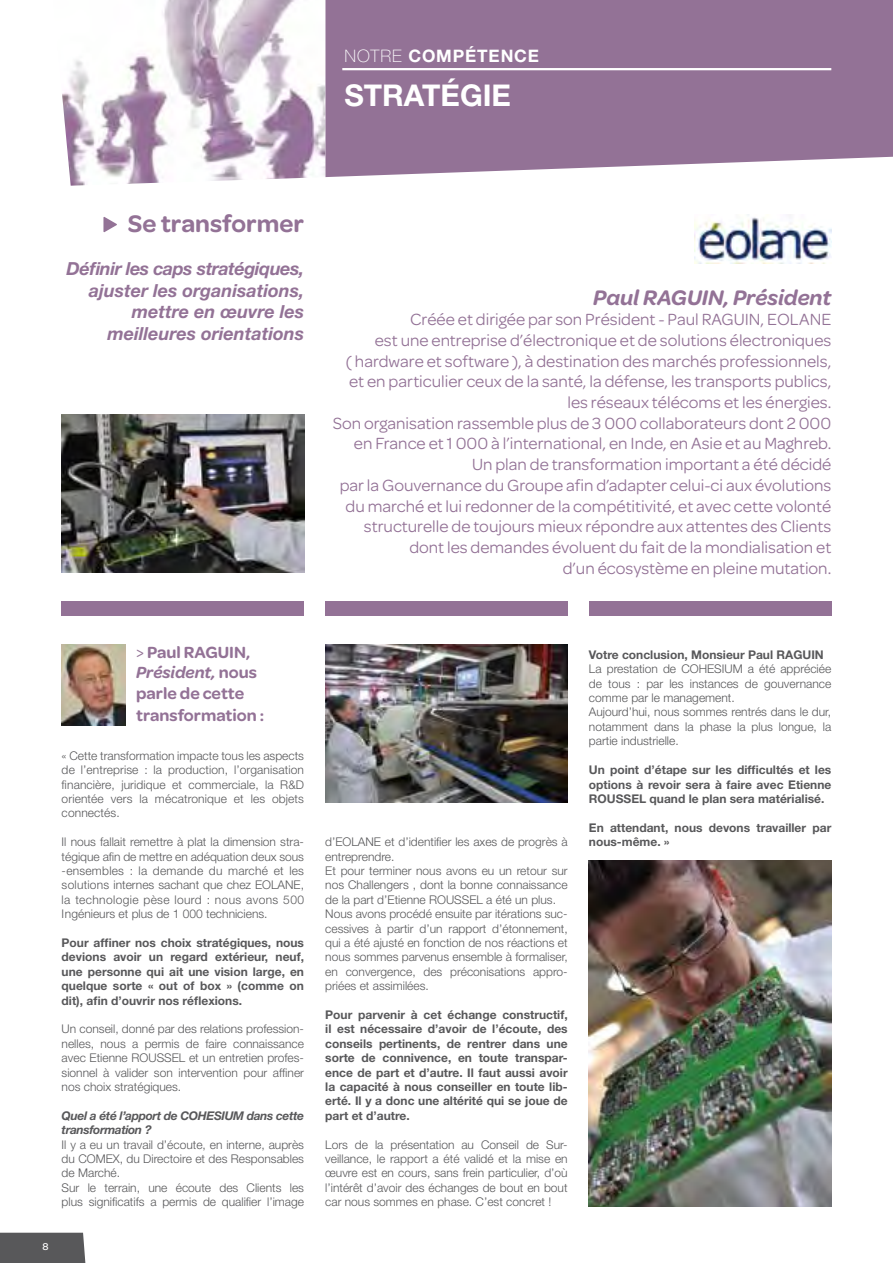
<style>
.page{position:relative;width:893px;height:1263px;background:#fff}
.page>*{position:absolute;margin:0;border:0;box-sizing:border-box;transform-origin:0 0}
.t1{font:700 30px "Helvetica Neue";color:#fff}
.t2{font:600 25.5px "Omnes";color:#937296}
.t3{font:italic 600 22.5px "Omnes";color:#937296}
.t4{font:italic 700 18px/21.6px "Helvetica Neue";color:#937296;text-align:right}
.t5{font:17.25px/20.7px "Omnes";color:#937296;text-align:right}
.t6{font:600 17.25px/21px "Omnes";color:#937296}
.t7{font:700 17.25px "Helvetica Neue";letter-spacing:.05em;color:#fff}
.t8{font:300 12px/14.4px "Helvetica Neue";color:#58585a;text-align:justify}
.t9{font:700 12px/14.4px "Helvetica Neue";color:#58585a;text-align:justify}
.t10{font:italic 700 12px/14.4px "Helvetica Neue";letter-spacing:-.03em;color:#58585a}
.t11{font:500 10.5px "Omnes";color:#fff}
.s1{font-weight:100}
.s2{font-weight:400}
.s3{font-style:italic}
</style>
<div class="page">
<svg style="left:325px;top:0;width:568px;height:177px;background:#997a9c"></svg>
<hr style="left:342px;top:68px;width:489px;height:2px;background:#fff">
<div style="left:325px;top:601px;width:243px;height:15px;background:#937296"></div>
<div style="left:62px;top:601px;width:242px;height:15px;background:#937296"></div>
<div style="left:589px;top:601px;width:242px;height:15px;background:#937296"></div>
<div style="left:0;top:1233px;width:85px;height:30px;background:#58585a"></div>
<img style="left:694px;top:214px;width:137px;height:49px">
<img style="left:62px;top:644px;width:63px;height:81px">
<img style="left:325px;top:644px;width:243px;height:159px">
<img style="left:62px;top:414px;width:242px;height:158px">
<img style="left:589px;top:860px;width:242px;height:346px">
<img style="left:62px;top:0;width:263px;height:186px">
<svg style="left:103px;top:217px;width:14px;height:15px"></svg>
<h3 class="t7" style="left:344px;top:46px;width:196px"><span class="s1">NOTRE</span> COMPÉTENCE</h3>
<h1 class="t1" style="left:344px;top:77px;width:168px">STRATÉGIE</h1>
<h2 class="t2" style="left:128px;top:209px;width:178px">Se transformer</h2>
<h3 class="t4" style="left:67px;top:258px;width:239px">Définir les caps stratégiques, ajuster les organisations, mettre en œuvre les meilleures orientations</h3>
<h3 class="t3" style="left:593px;top:284px;width:240px">Paul RAGUIN, Président</h3>
<p class="t5" style="left:333px;top:309px;width:500px">Créée et dirigée par son Président - Paul RAGUIN, EOLANE<br>est une entreprise d’électronique et de solutions électroniques<br>( hardware et software ), à destination des marchés professionnels, et en particulier ceux de la santé, la défense, les transports publics, les réseaux télécoms et les énergies.<br>Son organisation rassemble plus de 3 000 collaborateurs dont 2 000 en France et 1 000 à l’international, en Inde, en Asie et au Maghreb.<br>Un plan de transformation important a été décidé<br>par la Gouvernance du Groupe afin d’adapter celui-ci aux évolutions du marché et lui redonner de la compétitivité, et avec cette volonté structurelle de toujours mieux répondre aux attentes des Clients dont les demandes évoluent du fait de la mondialisation et<br>d’un écosystème en pleine mutation.</p>
<h3 class="t6" style="left:136px;top:641px;width:130px"><span class="s2">&gt;</span> Paul RAGUIN,<br><span class="s3">Président,</span> nous parle de cette transformation :</h3>
<p class="t8" style="left:62px;top:748px;width:244px">« Cette transformation impacte tous les aspects de l’entreprise : la production, l’organisation financière, juridique et commerciale, la R&amp;D orientée vers la mécatronique et les objets connectés.</p>
<p class="t8" style="left:62px;top:834px;width:244px">Il nous fallait remettre à plat la dimension stra&shy;tégique afin de mettre en adéquation deux sous -ensembles : la demande du marché et les solutions internes sachant que chez EOLANE, la technologie pèse lourd : nous avons 500<br>Ingénieurs et plus de 1 000 techniciens.</p>
<p class="t9" style="left:62px;top:935px;width:244px">Pour affiner nos choix stratégiques, nous devions avoir un regard extérieur, neuf, une personne qui ait une vision large, en quelque sorte « out of box » (comme on dit), afin d’ouvrir nos réflexions.</p>
<p class="t8" style="left:62px;top:1021px;width:244px">Un conseil, donné par des relations profession&shy;nelles, nous a permis de faire connaissance avec Etienne ROUSSEL et un entretien profes&shy;sionnel à valider son intervention pour affiner nos choix stratégiques.</p>
<p class="t10" style="left:62px;top:1108px;width:244px">Quel a été l’apport de COHESIUM dans cette transformation ?</p>
<p class="t8" style="left:62px;top:1137px;width:244px;text-align:left">Il y a eu un travail d’écoute, en interne, auprès du COMEX, du Directoire et des Responsables de Marché.<br>Sur le terrain, une écoute des Clients les plus significatifs a permis de qualifier l’image</p>
<p class="t11" style="left:43px;top:1240px;width:8px">8</p>
<p class="t8" style="left:325px;top:834px;width:244px;text-align:left">d’EOLANE et d’identifier les axes de progrès à entreprendre.<br>Et pour terminer nous avons eu un retour sur nos Challengers , dont la bonne connaissance de la part d’Etienne ROUSSEL a été un plus.<br>Nous avons procédé ensuite par itérations suc&shy;cessives à partir d’un rapport d’étonnement, qui a été ajusté en fonction de nos réactions et nous sommes parvenus ensemble à formaliser, en convergence, des préconisations appro&shy;priées et assimilées.</p>
<p class="t9" style="left:325px;top:1007px;width:244px">Pour parvenir à cet échange constructif, il est nécessaire d’avoir de l’écoute, des conseils pertinents, de rentrer dans une sorte de connivence, en toute transpar&shy;ence de part et d’autre. Il faut aussi avoir la capacité à nous conseiller en toute lib&shy;erté. Il y a donc une altérité qui se joue de part et d’autre.</p>
<p class="t8" style="left:325px;top:1137px;width:244px">Lors de la présentation au Conseil de Sur&shy;veillance, le rapport a été validé et la mise en œuvre est en cours, sans frein particulier, d’où l’intérêt d’avoir des échanges de bout en bout car nous sommes en phase. C’est concret !</p>
<p class="t9" style="left:589px;top:647px;width:236px">Votre conclusion, Monsieur Paul RAGUIN</p>
<p class="t8" style="left:589px;top:661px;width:244px;text-align:left">La prestation de COHESIUM a été appréciée de tous : par les instances de gouvernance comme par le management.<br>Aujourd’hui, nous sommes rentrés dans le dur, notamment dans la phase la plus longue, la partie industrielle.</p>
<p class="t9" style="left:589px;top:762px;width:244px">Un point d’étape sur les difficultés et les options à revoir sera à faire avec Etienne ROUSSEL quand le plan sera matérialisé.</p>
<p class="t9" style="left:589px;top:820px;width:244px">En attendant, nous devons travailler par nous-même. »</p>
</div>
